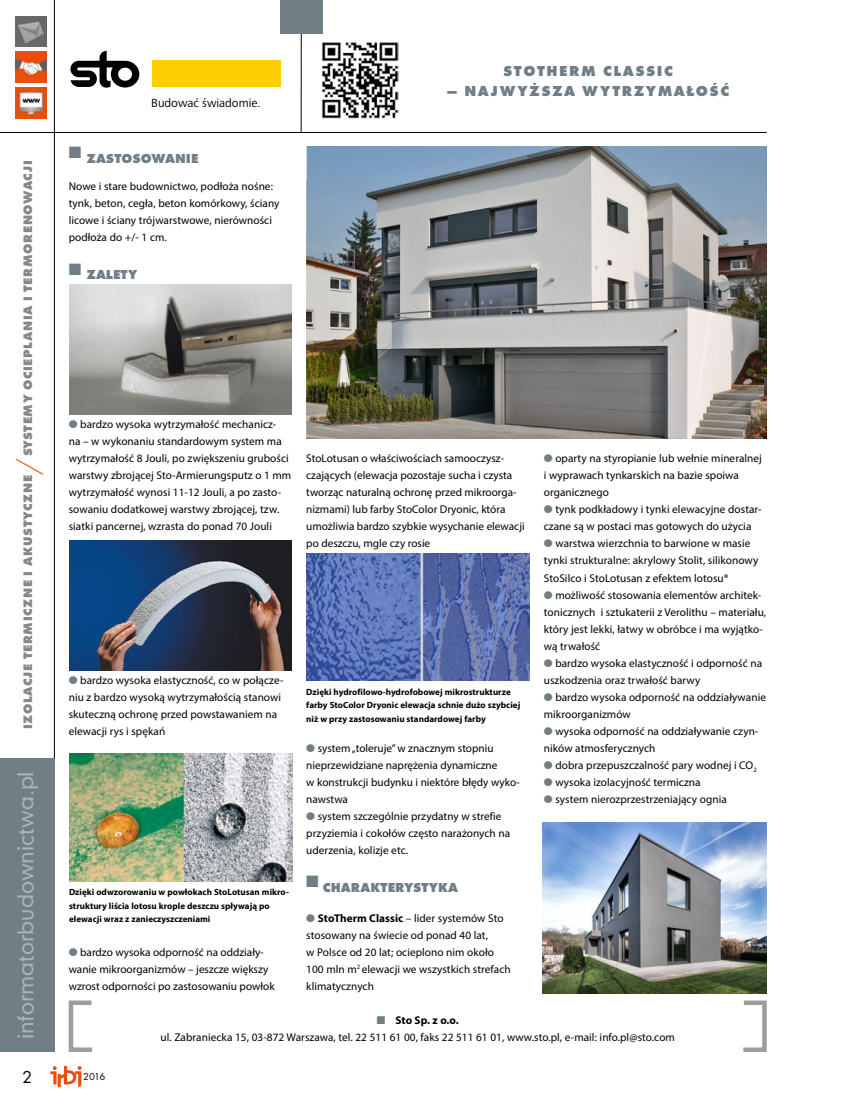
<style>
.page{position:relative;width:851px;height:1106px;background:#fff}
.page>*{position:absolute;margin:0;border:0;box-sizing:border-box;transform-origin:0 0}
.t1{font:30px "Futura TEE Ligh";color:#e94e0f}
.t2{font:21px "Geometric 706 Md EU";color:#a9b3b9}
.t3{font:18px "Futura TEE";color:#000}
.główny{font:700 15px "Futura TEE Extr";letter-spacing:.1em;color:#717e86}
.t4{font:700 13.5px "Futura TEE Extr";color:#717e86}
.t5{font:700 12.75px "Futura TEE Extr";letter-spacing:.05em;color:#878787}
.t6{font:12.3px "Frutiger Next LTW1 G";color:#000}
.główny-2{font:11.25px/17px "Myriad Pro";letter-spacing:.005em;color:#000}
.główny-3{font:700 11.25px "Myriad Pro";color:#000}
.t7{font:10.5px "Futura TEE";color:#000}
.główny-4{font:700 9px/13.5px "Myriad Pro";letter-spacing:.005em;color:#000}
.s1{color:#717e86}
.s2{font-weight:700}
</style>
<div class="page">
<hr style="left:54px;top:0;width:1px;height:1052px;background:#000">
<div style="left:0;top:758px;width:54px;height:294px;background:#717e86"></div>
<hr style="left:0;top:132px;width:766px;height:1px;background:#000">
<hr style="left:301px;top:33px;width:1px;height:100px;background:#000">
<div style="left:280px;top:0;width:43px;height:34px;background:#717e86"></div>
<svg style="left:50px;top:1066px;width:31px;height:21px"></svg>
<img style="left:16px;top:52px;width:30px;height:30px">
<img style="left:16px;top:88px;width:30px;height:30px">
<svg style="left:16px;top:16px;width:30px;height:31px"></svg>
<svg style="left:68px;top:1000px;width:25px;height:52px"></svg>
<svg style="left:743px;top:1000px;width:24px;height:52px"></svg>
<img style="left:70px;top:284px;width:221px;height:130px">
<img style="left:70px;top:540px;width:221px;height:130px">
<img style="left:306px;top:553px;width:223px;height:127px">
<img style="left:307px;top:146px;width:459px;height:292px">
<svg style="left:70px;top:51px;width:69px;height:37px"></svg>
<div style="left:152px;top:61px;width:129px;height:26px;background:#ffce00"></div>
<img style="left:322px;top:42px;width:76px;height:77px">
<img style="left:543px;top:822px;width:222px;height:171px">
<img style="left:69px;top:754px;width:223px;height:127px">
<p class="t6" style="left:151px;top:95px;width:111px">Budować świadomie.</p>
<p class="główny" style="left:503px;top:62px;width:171px">STOTHERM CLASSIC</p>
<p class="główny" style="left:446px;top:82px;width:284px">– NAJWYŻSZA WYTRZYMAŁOŚĆ</p>
<p class="t4" style="left:69px;top:150px;width:131px">■ ZASTOSOWANIE</p>
<p class="główny-2" style="left:69px;top:178px;width:212px">Nowe i stare budownictwo, podłoża nośne: tynk, beton, cegła, beton komórkowy, ściany licowe i ściany trójwarstwowe, nierówności podłoża do +/- 1 cm.</p>
<p class="t4" style="left:69px;top:266px;width:70px">■ ZALETY</p>
<p class="t5" style="left:20px;top:456px;width:297px;rotate:-90deg">SYSTEMY OCIEPLANIA I TERMORENOWACJI</p>
<p class="główny-2" style="left:69px;top:416px;width:224px"><span class="s1">●</span> bardzo wysoka wytrzymałość mechanicz-<br>na – w wykonaniu standardowym system ma wytrzymałość 8 Jouli, po zwiększeniu grubości warstwy zbrojącej Sto-Armierungsputz o 1 mm wytrzymałość wynosi 11-12 Jouli, a po zasto&shy;sowaniu dodatkowej warstwy zbrojącej, tzw. siatki pancernej, wzrasta do ponad 70 Jouli</p>
<p class="główny-2" style="left:306px;top:450px;width:220px">StoLotusan o właściwościach samooczysz&shy;czających (elewacja pozostaje sucha i czysta tworząc naturalną ochronę przed mikroorga&shy;nizmami) lub farby StoColor Dryonic, która umożliwia bardzo szybkie wysychanie elewacji po deszczu, mgle czy rosie</p>
<p class="główny-2" style="left:543px;top:450px;width:219px"><span class="s1">●</span> oparty na styropianie lub wełnie mineralnej i wyprawach tynkarskich na bazie spoiwa organicznego</p>
<p class="główny-2" style="left:543px;top:501px;width:219px"><span class="s1">●</span> tynk podkładowy i tynki elewacyjne dostar&shy;czane są w postaci mas gotowych do użycia</p>
<p class="główny-2" style="left:543px;top:535px;width:216px"><span class="s1">●</span> warstwa wierzchnia to barwione w masie tynki strukturalne: akrylowy Stolit, silikonowy<br>StoSilco i StoLotusan z efektem lotosu®</p>
<p class="główny-2" style="left:543px;top:586px;width:224px"><span class="s1">●</span> możliwość stosowania elementów architek&shy;tonicznych i sztukaterii z Verolithu – materiału, który jest lekki, łatwy w obróbce i ma wyjątko&shy;wą trwałość</p>
<p class="główny-2" style="left:543px;top:654px;width:220px"><span class="s1">●</span> bardzo wysoka elastyczność i odporność na uszkodzenia oraz trwałość barwy</p>
<p class="główny-2" style="left:543px;top:688px;width:224px"><span class="s1">●</span> bardzo wysoka odporność na oddziaływanie mikroorganizmów</p>
<p class="główny-2" style="left:543px;top:722px;width:216px"><span class="s1">●</span> wysoka odporność na oddziaływanie czyn&shy;ników atmosferycznych</p>
<p class="główny-2" style="left:543px;top:756px;width:214px"><span class="s1">●</span> dobra przepuszczalność pary wodnej i CO<sub>2</sub></p>
<p class="główny-2" style="left:543px;top:773px;width:158px"><span class="s1">●</span> wysoka izolacyjność termiczna</p>
<p class="główny-2" style="left:543px;top:790px;width:184px"><span class="s1">●</span> system nierozprzestrzeniający ognia</p>
<p class="t1" style="left:11px;top:475px;width:18px;rotate:-90deg">/</p>
<p class="t5" style="left:20px;top:729px;width:256px;rotate:-90deg">IZOLACJE TERMICZNE I AKUSTYCZNE</p>
<p class="główny-2" style="left:69px;top:671px;width:216px"><span class="s1">●</span> bardzo wysoka elastyczność, co w połącze&shy;niu z bardzo wysoką wytrzymałością stanowi skuteczną ochronę przed powstawaniem na elewacji rys i spękań</p>
<p class="główny-4" style="left:306px;top:685px;width:215px">Dzięki hydrofilowo-hydrofobowej mikrostrukturze farby StoColor Dryonic elewacja schnie dużo szybciej niż w przy zastosowaniu standardowej farby</p>
<p class="główny-2" style="left:306px;top:739px;width:215px"><span class="s1">●</span> system „toleruje” w znacznym stopniu nieprzewidziane naprężenia dynamiczne<br>w konstrukcji budynku i niektóre błędy wyko&shy;nawstwa</p>
<p class="główny-2" style="left:306px;top:807px;width:205px"><span class="s1">●</span> system szczególnie przydatny w strefie przyziemia i cokołów często narażonych na uderzenia, kolizje etc.</p>
<p class="t4" style="left:306px;top:879px;width:153px">■ CHARAKTERYSTYKA</p>
<p class="główny-2" style="left:306px;top:909px;width:206px"><span class="s1">●</span> <span class="s2">StoTherm Classic</span> – lider systemów Sto stosowany na świecie od ponad 40 lat,<br>w Polsce od 20 lat; ocieplono nim około 100 mln m<sup>2</sup> elewacji we wszystkich strefach klimatycznych</p>
<p class="t2" style="left:11px;top:1039px;width:269px;rotate:-90deg">informatorbudownictwa.pl</p>
<p class="t3" style="left:22px;top:1065px;width:12px">2</p>
<p class="t7" style="left:83px;top:1070px;width:24px">2016</p>
<p class="główny-4" style="left:69px;top:885px;width:221px">Dzięki odwzorowaniu w powłokach StoLotusan mikro&shy;struktury liścia lotosu krople deszczu spływają po elewacji wraz z zanieczyszczeniami</p>
<p class="główny-2" style="left:69px;top:943px;width:207px"><span class="s1">●</span> bardzo wysoka odporność na oddziały&shy;wanie mikroorganizmów – jeszcze większy wzrost odporności po zastosowaniu powłok</p>
<p class="główny-3" style="left:377px;top:1012px;width:83px"><span class="s1">■</span> Sto Sp. z o.o.</p>
<p class="główny-2" style="left:160px;top:1028px;width:516px">ul. Zabraniecka 15, 03-872 Warszawa, tel. 22 511 61 00, faks 22 511 61 01, www.sto.pl, e-mail: info.pl@sto.com</p>
</div>
